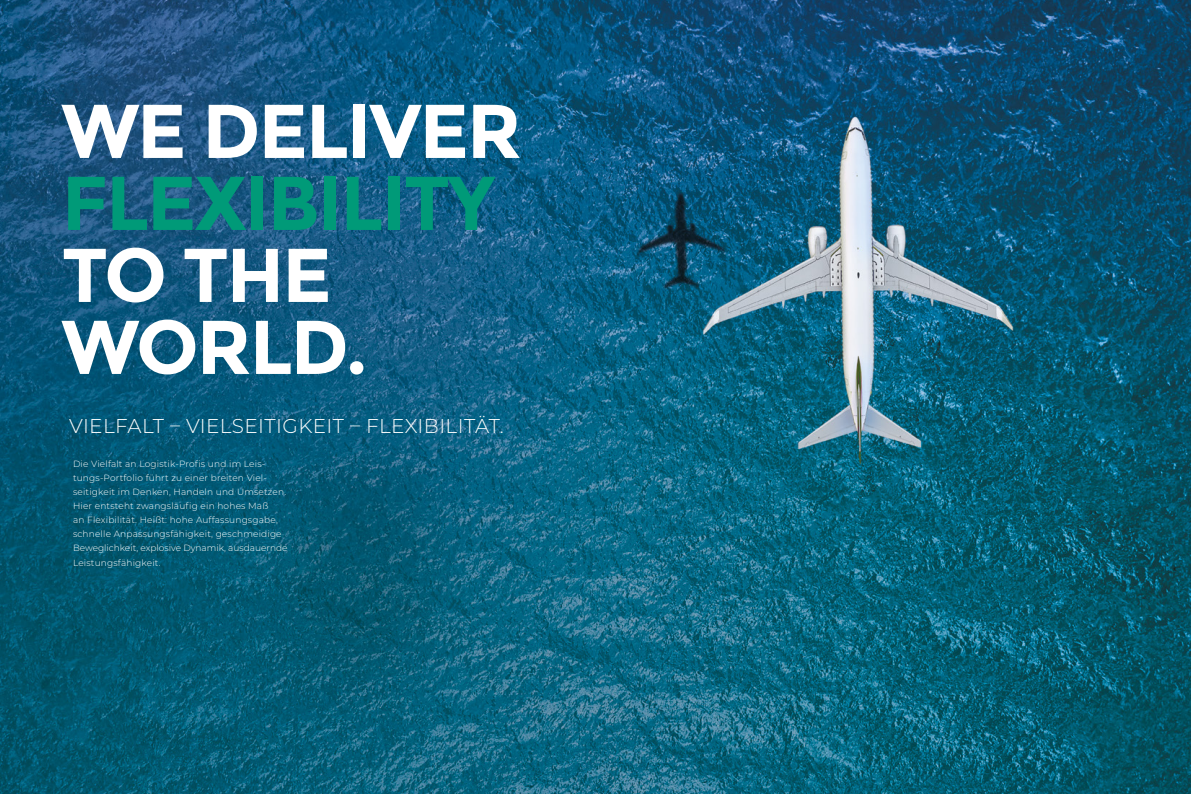
<style>
.page{position:relative;width:1191px;height:794px;background:#fff}
.page>*{position:absolute;margin:0;border:0;box-sizing:border-box;transform-origin:0 0}
.t1{font:700 76px/72px "Montserrat";letter-spacing:-.03em;color:#fff}
.t2{font:700 76px "Montserrat";letter-spacing:-.03em;color:#009a78}
.t3{font:300 20px "Montserrat";letter-spacing:.02em;color:#fff}
.t4{font:300 9px/14px "Montserrat";letter-spacing:.02em;color:#fff}
</style>
<div class="page">
<img style="left:0;top:0;width:1191px;height:794px">
<h1 class="t1" style="left:62px;top:95px;width:462px">WE DELIVER</h1>
<h1 class="t2" style="left:62px;top:158px;width:434px">FLEXIBILITY</h1>
<h1 class="t1" style="left:62px;top:239px;width:307px">TO THE<br>WORLD.</h1>
<h2 class="t3" style="left:69px;top:412px;width:436px">VIELFALT – VIELSEITIGKEIT – FLEXIBILITÄT.</h2>
<p class="t4" style="left:73px;top:457px;width:216px">Die Vielfalt an Logistik-Profis und im Leis&shy;tungs-Portfolio führt zu einer breiten Viel&shy;seitigkeit im Denken, Handeln und Umsetzen.<br>Hier entsteht zwangsläufig ein hohes Maß<br>an Flexibilität. Heißt: hohe Auffassungsgabe, schnelle Anpassungsfähigkeit, geschmeidige Beweglichkeit, explosive Dynamik, ausdauernde Leistungsfähigkeit.</p>
</div>
